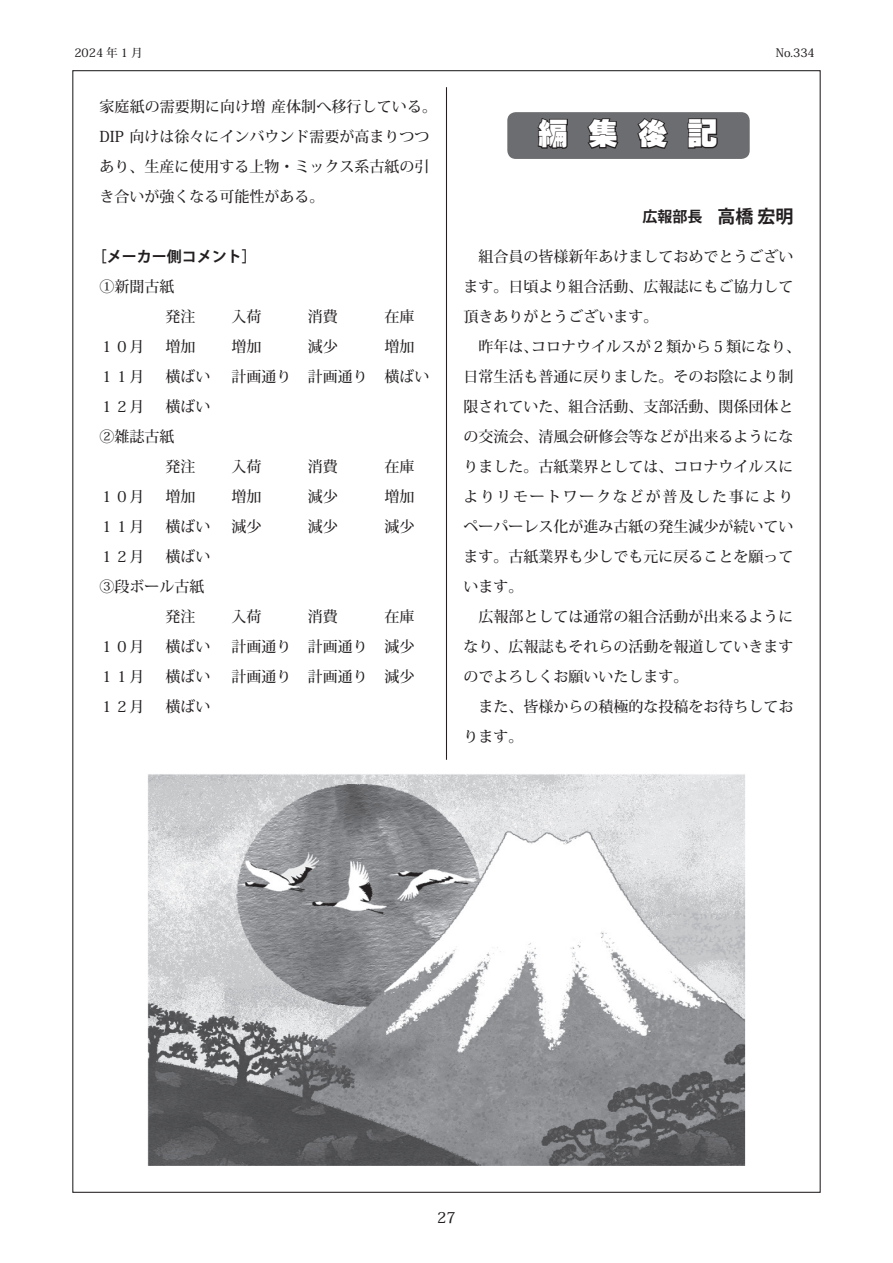
<style>
.page{position:relative;width:893px;height:1263px;background:#fff}
.page>*{position:absolute;margin:0;border:0;box-sizing:border-box;transform-origin:0 0}
.t1{font:30px "HGS Kasane Kakugothic H";color:#fff}
.t2{font:500 15px/30px "Koz Min Pro";color:#231f20}
.t3{font:700 15px "Koz Go Pro";color:#231f20}
.t4{font:500 11.7px "Koz Min Pro";color:#231f20}
.s1{font-size:18px}
</style>
<div class="page">
<hr style="left:446px;top:87px;width:1px;height:1089px;background:#231f20">
<div style="left:507px;top:112px;width:243px;height:47px;background:#6c6d70;border-radius:9px"></div>
<svg style="left:537px;top:118px;width:31px;height:31px"></svg>
<svg style="left:587px;top:118px;width:32px;height:31px"></svg>
<svg style="left:637px;top:118px;width:31px;height:31px"></svg>
<svg style="left:687px;top:118px;width:31px;height:31px"></svg>
<div style="left:429px;top:760px;width:34px;height:423px;background:#fff"></div>
<img style="left:148px;top:774px;width:597px;height:391px">
<p class="t4" style="left:74px;top:44px;width:70px">2024 年 1 月</p>
<p class="t4" style="left:776px;top:44px;width:41px">No.334</p>
<p class="t2" style="left:99px;top:91px;width:339px">家庭紙の需要期に向け増 産体制へ移行している。<br>DIP 向けは徐々にインバウンド需要が高まりつつあり、生産に使用する上物・ミックス系古紙の引き合いが強くなる可能性がある。</p>
<p class="t3" style="left:92px;top:247px;width:166px">［メーカー側コメント］</p>
<p class="t2" style="left:165px;top:271px;width:31px;text-indent:-66px">①新聞古紙<br>発注</p>
<p class="t2" style="left:231px;top:301px;width:31px">入荷</p>
<p class="t2" style="left:308px;top:301px;width:31px">消費</p>
<p class="t2" style="left:384px;top:301px;width:31px">在庫</p>
<p class="t2" style="left:99px;top:331px;width:46px">１０月</p>
<p class="t2" style="left:165px;top:331px;width:31px">増加</p>
<p class="t2" style="left:231px;top:331px;width:31px">増加</p>
<p class="t2" style="left:308px;top:331px;width:31px">減少</p>
<p class="t2" style="left:384px;top:331px;width:31px">増加</p>
<p class="t2" style="left:99px;top:361px;width:46px">１１月</p>
<p class="t2" style="left:165px;top:361px;width:46px">横ばい</p>
<p class="t2" style="left:231px;top:361px;width:199px">計画通り 計画通り 横ばい</p>
<p class="t2" style="left:99px;top:391px;width:46px">１２月</p>
<p class="t2" style="left:165px;top:391px;width:46px">横ばい</p>
<p class="t2" style="left:99px;top:421px;width:76px">②雑誌古紙</p>
<p class="t2" style="left:165px;top:451px;width:31px">発注</p>
<p class="t2" style="left:231px;top:451px;width:31px">入荷</p>
<p class="t2" style="left:308px;top:451px;width:31px">消費</p>
<p class="t2" style="left:384px;top:451px;width:31px">在庫</p>
<p class="t2" style="left:99px;top:481px;width:46px">１０月</p>
<p class="t2" style="left:165px;top:481px;width:31px">増加</p>
<p class="t2" style="left:231px;top:481px;width:31px">増加</p>
<p class="t2" style="left:308px;top:481px;width:31px">減少</p>
<p class="t2" style="left:384px;top:481px;width:31px">増加</p>
<p class="t2" style="left:99px;top:511px;width:46px">１１月</p>
<p class="t2" style="left:165px;top:511px;width:46px">横ばい</p>
<p class="t2" style="left:231px;top:511px;width:31px">減少</p>
<p class="t2" style="left:308px;top:511px;width:31px">減少</p>
<p class="t2" style="left:384px;top:511px;width:31px">減少</p>
<p class="t2" style="left:99px;top:541px;width:46px">１２月</p>
<p class="t2" style="left:165px;top:541px;width:46px">横ばい</p>
<p class="t2" style="left:99px;top:571px;width:106px">③段ボール古紙</p>
<p class="t2" style="left:165px;top:601px;width:31px">発注</p>
<p class="t2" style="left:231px;top:601px;width:31px">入荷</p>
<p class="t2" style="left:308px;top:601px;width:31px">消費</p>
<p class="t2" style="left:384px;top:601px;width:31px">在庫</p>
<p class="t2" style="left:99px;top:631px;width:46px">１０月</p>
<p class="t2" style="left:165px;top:631px;width:46px">横ばい</p>
<p class="t2" style="left:231px;top:631px;width:184px">計画通り 計画通り 減少</p>
<p class="t2" style="left:99px;top:661px;width:46px">１１月</p>
<p class="t2" style="left:165px;top:661px;width:46px">横ばい</p>
<p class="t2" style="left:231px;top:661px;width:184px">計画通り 計画通り 減少</p>
<p class="t2" style="left:99px;top:691px;width:46px">１２月</p>
<p class="t2" style="left:165px;top:691px;width:46px">横ばい</p>
<h1 class="t1" style="left:538px;top:119px;width:181px">編 集 後 記</h1>
<p class="t3" style="left:643px;top:206px;width:152px">広報部長　<span class="s1">高橋 宏明</span></p>
<p class="t2" style="left:463px;top:241px;width:339px">　組合員の皆様新年あけましておめでとうございます。日頃より組合活動、広報誌にもご協力して頂きありがとうございます。<br>　昨年は、コロナウイルスが 2 類から 5 類になり、日常生活も普通に戻りました。そのお陰により制限されていた、組合活動、支部活動、関係団体との交流会、清風会研修会等などが出来るようになりました。古紙業界としては、コロナウイルスによりリモートワークなどが普及した事によりペーパーレス化が進み古紙の発生減少が続いています。古紙業界も少しでも元に戻ることを願っています。<br>　広報部としては通常の組合活動が出来るようになり、広報誌もそれらの活動を報道していきますのでよろしくお願いいたします。<br>　また、皆様からの積極的な投稿をお待ちしております。</p>
<p class="t2" style="left:437px;top:1202px;width:20px">27</p>
</div>
